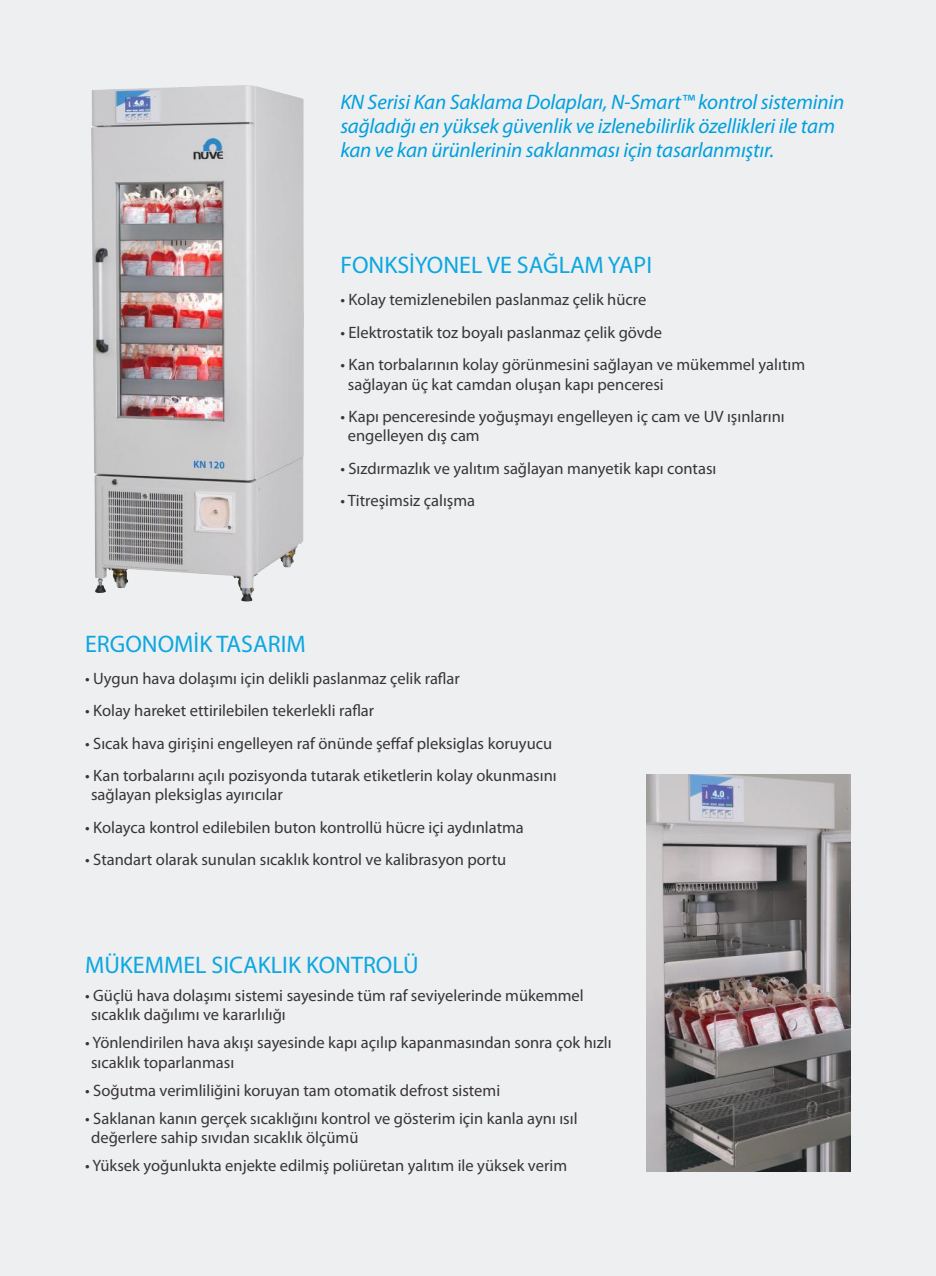
<style>
.page{position:relative;width:936px;height:1276px;background:#fff}
.page>*{position:absolute;margin:0;border:0;box-sizing:border-box;transform-origin:0 0}
.t1{font:24px "Myriad Pro";color:#0ca7e0}
.t2{font:italic 21px/24px "Myriad Pro";letter-spacing:-.01em;color:#00a0dd}
.t3{font:16.5px/19.5px "Myriad Pro";color:#393535}
</style>
<div class="page">
<div style="left:0;top:0;width:935px;height:1276px;background:#edeff1"></div>
<img style="left:646px;top:774px;width:204px;height:397px">
<img style="left:91px;top:85px;width:213px;height:517px">
<p class="t2" style="left:340px;top:90px;width:505px">KN Serisi Kan Saklama Dolapları, N-Smart™ kontrol sisteminin sağladığı en yüksek güvenlik ve izlenebilirlik özellikleri ile tam kan ve kan ürünlerinin saklanması için tasarlanmıştır.</p>
<h1 class="t1" style="left:340px;top:250px;width:313px">FONKSİYONEL VE SAĞLAM YAPI</h1>
<p class="t3" style="left:340px;top:290px;width:307px">• Kolay temizlenebilen paslanmaz çelik hücre</p>
<p class="t3" style="left:340px;top:322px;width:323px">• Elektrostatik toz boyalı paslanmaz çelik gövde</p>
<p class="t3" style="left:348px;top:354px;width:458px;text-indent:-8px">• Kan torbalarının kolay görünmesini sağlayan ve mükemmel yalıtım sağlayan üç kat camdan oluşan kapı penceresi</p>
<p class="t3" style="left:348px;top:406px;width:438px;text-indent:-8px">• Kapı penceresinde yoğuşmayı engelleyen iç cam ve UV ışınlarını engelleyen dış cam</p>
<p class="t3" style="left:340px;top:458px;width:377px">• Sızdırmazlık ve yalıtım sağlayan manyetik kapı contası</p>
<p class="t3" style="left:340px;top:490px;width:136px">• Titreşimsiz çalışma</p>
<h1 class="t1" style="left:85px;top:629px;width:222px">ERGONOMİK TASARIM</h1>
<p class="t3" style="left:85px;top:668px;width:376px">• Uygun hava dolaşımı için delikli paslanmaz çelik raflar</p>
<p class="t3" style="left:85px;top:701px;width:291px">• Kolay hareket ettirilebilen tekerlekli raflar</p>
<p class="t3" style="left:85px;top:733px;width:468px">• Sıcak hava girişini engelleyen raf önünde şeffaf pleksiglas koruyucu</p>
<p class="t3" style="left:91px;top:765px;width:467px;text-indent:-6px">• Kan torbalarını açılı pozisyonda tutarak etiketlerin kolay okunmasını sağlayan pleksiglas ayırıcılar</p>
<p class="t3" style="left:85px;top:817px;width:440px">• Kolayca kontrol edilebilen buton kontrollü hücre içi aydınlatma</p>
<p class="t3" style="left:85px;top:849px;width:422px">• Standart olarak sunulan sıcaklık kontrol ve kalibrasyon portu</p>
<h1 class="t1" style="left:85px;top:950px;width:335px">MÜKEMMEL SICAKLIK KONTROLÜ</h1>
<p class="t3" style="left:91px;top:985px;width:494px;text-indent:-6px">• Güçlü hava dolaşımı sistemi sayesinde tüm raf seviyelerinde mükemmel sıcaklık dağılımı ve kararlılığı</p>
<p class="t3" style="left:91px;top:1033px;width:522px;text-indent:-6px">• Yönlendirilen hava akışı sayesinde kapı açılıp kapanmasından sonra çok hızlı sıcaklık toparlanması</p>
<p class="t3" style="left:85px;top:1080px;width:416px">• Soğutma verimliliğini koruyan tam otomatik defrost sistemi</p>
<p class="t3" style="left:91px;top:1108px;width:488px;text-indent:-6px">• Saklanan kanın gerçek sıcaklığını kontrol ve gösterim için kanla aynı ısıl değerlere sahip sıvıdan sıcaklık ölçümü</p>
<p class="t3" style="left:85px;top:1156px;width:483px">• Yüksek yoğunlukta enjekte edilmiş poliüretan yalıtım ile yüksek verim</p>
</div>
